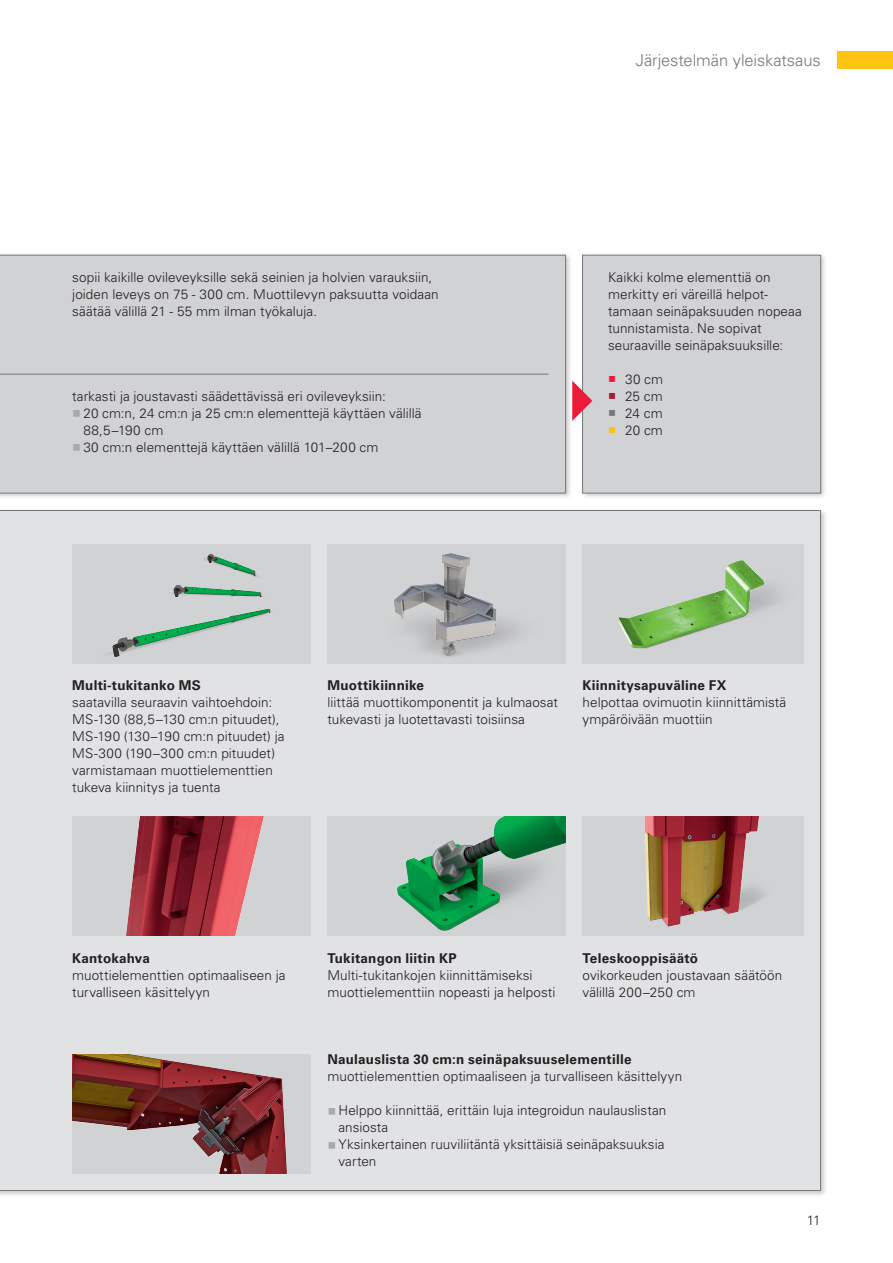
<style>
.page{position:relative;width:893px;height:1263px;background:#fff}
.page>*{position:absolute;margin:0;border:0;box-sizing:border-box;transform-origin:0 0}
.P_11pt_chapter_light{font:300 16.5px "Univers LTCYR 45";letter-spacing:-.005em;color:#76787b}
.P_9pt_text_light_bla{font:300 13.5px/17px "Univers LTCYR 45";letter-spacing:.005em;color:#231f20}
.P_9pt_text_light_bla-2{font:700 13.5px "Univers LTCYR 65";letter-spacing:.015em;color:#231f20}
.s1{font-family:"Arial Unicode MS";font-weight:400;font-size:15px;color:#a8a9ad}
.s2{font-family:"Arial Unicode MS";font-weight:400;color:#ed1a3a}
.s3{font-family:"Arial Unicode MS";font-weight:400;color:#a61a32}
.s4{font-family:"Arial Unicode MS";font-weight:400;color:#76787b}
.s5{font-family:"Arial Unicode MS";font-weight:400;color:#fec210}
</style>
<div class="page">
<div style="left:838px;top:51px;width:55px;height:17px;background:#fec210"></div>
<div style="left:0;top:510px;width:821px;height:681px;background:#e1e2e4"></div>
<div style="left:0;top:252px;width:573px;height:248px;background:#231f20;opacity:.25"></div>
<div style="left:0;top:255px;width:566px;height:238px;background:#d1d2d4"></div>
<div style="left:580px;top:252px;width:248px;height:248px;background:#231f20;opacity:.25"></div>
<div style="left:582px;top:255px;width:239px;height:238px;background:#d1d2d4;border:1px solid #76787b"></div>
<hr style="left:0;top:374px;width:549px;height:1px;background:#76787b">
<div style="left:72px;top:544px;width:238px;height:119px;background:#d1d2d4"></div>
<img style="left:110px;top:553px;width:161px;height:104px">
<div style="left:72px;top:817px;width:238px;height:119px;background:#d1d2d4"></div>
<img style="left:126px;top:817px;width:138px;height:119px">
<img style="left:72px;top:1054px;width:238px;height:120px">
<div style="left:327px;top:544px;width:239px;height:119px;background:#d1d2d4"></div>
<img style="left:394px;top:553px;width:124px;height:104px">
<div style="left:327px;top:817px;width:239px;height:119px;background:#d1d2d4"></div>
<img style="left:397px;top:817px;width:169px;height:114px">
<div style="left:583px;top:544px;width:221px;height:119px;background:#d1d2d4"></div>
<img style="left:617px;top:560px;width:162px;height:89px">
<div style="left:583px;top:817px;width:221px;height:119px;background:#d1d2d4"></div>
<img style="left:644px;top:817px;width:120px;height:110px">
<svg style="left:572px;top:381px;width:20px;height:40px"></svg>
<p class="P_9pt_text_light_bla" style="left:72px;top:268px;width:362px">sopii kaikille ovileveyksille sekä seinien ja holvien varauksiin,</p>
<p class="P_9pt_text_light_bla" style="left:72px;top:285px;width:368px">joiden leveys on 75 - 300 cm. Muottilevyn paksuutta voidaan</p>
<p class="P_9pt_text_light_bla" style="left:72px;top:302px;width:246px">säätää välillä 21 - 55 mm ilman työkaluja.</p>
<p class="P_9pt_text_light_bla" style="left:72px;top:387px;width:315px">tarkasti ja joustavasti säädettävissä eri ovileveyksiin:</p>
<p class="P_9pt_text_light_bla" style="left:83px;top:404px;width:340px;text-indent:-11px"><span class="s1">■</span>20 cm:n, 24 cm:n ja 25 cm:n elementtejä käyttäen välillä<br>88,5–190 cm</p>
<p class="P_9pt_text_light_bla" style="left:72px;top:438px;width:308px"><span class="s1">■</span>30 cm:n elementtejä käyttäen välillä 101–200 cm</p>
<p class="P_11pt_chapter_light" style="left:636px;top:49px;width:186px">Järjestelmän yleiskatsaus</p>
<p class="P_9pt_text_light_bla" style="left:608px;top:268px;width:164px">Kaikki kolme elementtiä on merkitty eri väreillä helpot-</p>
<p class="P_9pt_text_light_bla" style="left:608px;top:302px;width:195px">tamaan seinäpaksuuden nopeaa tunnistamista. Ne sopivat seuraaville seinäpaksuuksille:</p>
<p class="P_9pt_text_light_bla" style="left:608px;top:370px;width:57px"><span class="s2">■</span> 30 cm</p>
<p class="P_9pt_text_light_bla" style="left:608px;top:387px;width:56px"><span class="s3">■</span> 25 cm</p>
<p class="P_9pt_text_light_bla" style="left:608px;top:404px;width:56px"><span class="s4">■</span> 24 cm</p>
<p class="P_9pt_text_light_bla" style="left:608px;top:421px;width:56px"><span class="s5">■</span> 20 cm</p>
<p class="P_9pt_text_light_bla-2" style="left:72px;top:676px;width:130px">Multi-tukitanko MS</p>
<p class="P_9pt_text_light_bla" style="left:72px;top:693px;width:201px">saatavilla seuraavin vaihtoehdoin:</p>
<p class="P_9pt_text_light_bla" style="left:72px;top:710px;width:209px">MS-130 (88,5–130 cm:n pituudet),</p>
<p class="P_9pt_text_light_bla" style="left:72px;top:728px;width:214px">MS-190 (130–190 cm:n pituudet) ja</p>
<p class="P_9pt_text_light_bla" style="left:72px;top:745px;width:204px">MS-300 (190–300 cm:n pituudet)</p>
<p class="P_9pt_text_light_bla" style="left:72px;top:762px;width:202px">varmistamaan muottielementtien</p>
<p class="P_9pt_text_light_bla" style="left:72px;top:779px;width:150px">tukeva kiinnitys ja tuenta</p>
<p class="P_9pt_text_light_bla-2" style="left:327px;top:676px;width:98px">Muottikiinnike</p>
<p class="P_9pt_text_light_bla" style="left:327px;top:693px;width:232px">liittää muottikomponentit ja kulmaosat</p>
<p class="P_9pt_text_light_bla" style="left:327px;top:710px;width:199px">tukevasti ja luotettavasti toisiinsa</p>
<p class="P_9pt_text_light_bla-2" style="left:583px;top:676px;width:145px">Kiinnitysapuväline FX</p>
<p class="P_9pt_text_light_bla" style="left:583px;top:693px;width:205px">helpottaa ovimuotin kiinnittämistä</p>
<p class="P_9pt_text_light_bla" style="left:583px;top:710px;width:132px">ympäröivään muottiin</p>
<p class="P_9pt_text_light_bla-2" style="left:72px;top:948px;width:79px">Kantokahva</p>
<p class="P_9pt_text_light_bla" style="left:72px;top:966px;width:215px">muottielementtien optimaaliseen ja</p>
<p class="P_9pt_text_light_bla" style="left:72px;top:983px;width:139px">turvalliseen käsittelyyn</p>
<p class="P_9pt_text_light_bla-2" style="left:327px;top:948px;width:131px">Tukitangon liitin KP</p>
<p class="P_9pt_text_light_bla" style="left:327px;top:966px;width:207px">Multi-tukitankojen kiinnittämiseksi</p>
<p class="P_9pt_text_light_bla" style="left:327px;top:983px;width:229px">muottielementtiin nopeasti ja helposti</p>
<p class="P_9pt_text_light_bla-2" style="left:583px;top:948px;width:117px">Teleskooppisäätö</p>
<p class="P_9pt_text_light_bla" style="left:583px;top:966px;width:201px">ovikorkeuden joustavaan säätöön</p>
<p class="P_9pt_text_light_bla" style="left:583px;top:983px;width:114px">välillä 200–250 cm</p>
<p class="P_9pt_text_light_bla-2" style="left:327px;top:1050px;width:306px">Naulauslista 30 cm:n seinäpaksuuselementille</p>
<p class="P_9pt_text_light_bla" style="left:327px;top:1068px;width:356px">muottielementtien optimaaliseen ja turvalliseen käsittelyyn</p>
<p class="P_9pt_text_light_bla" style="left:338px;top:1102px;width:329px;text-indent:-11px"><span class="s1">■</span> Helppo kiinnittää, erittäin luja integroidun naulauslistan ansiosta</p>
<p class="P_9pt_text_light_bla" style="left:338px;top:1136px;width:328px;text-indent:-11px"><span class="s1">■</span>Yksinkertainen ruuviliitäntä yksittäisiä seinäpaksuuksia varten</p>
<p class="P_9pt_text_light_bla" style="left:807px;top:1211px;width:15px">11</p>
</div>
